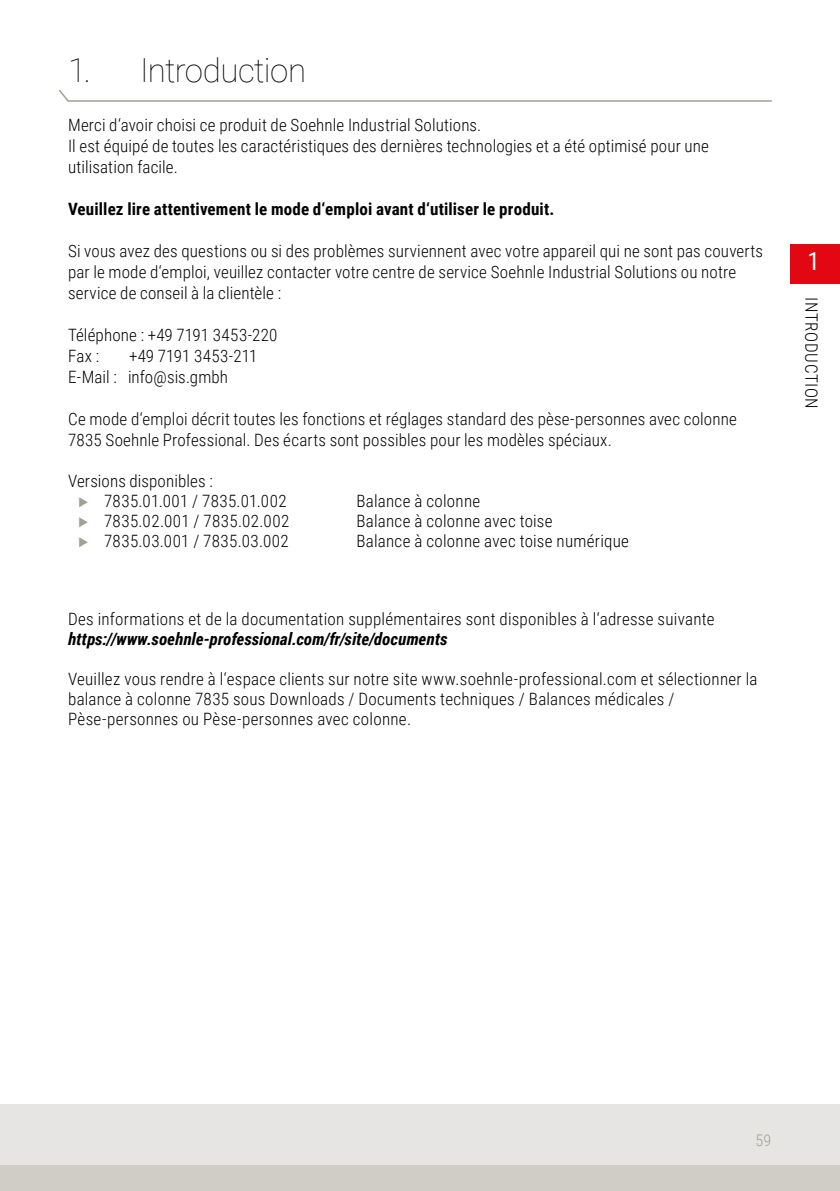
<style>
.page{position:relative;width:840px;height:1191px;background:#fff}
.page>*{position:absolute;margin:0;border:0;box-sizing:border-box;transform-origin:0 0}
.t1{font:100 33px "Roboto";letter-spacing:-.02em;color:#000}
.t2{font:25px "Roboto Condensed";color:#fff}
.t3{font:300 17px/21px "Roboto Condensed";letter-spacing:.01em;color:#030304}
.t4{font:300 17px/20px "Roboto Condensed";letter-spacing:.015em;color:#000}
.t5{font:700 17px "Roboto Condensed";letter-spacing:.01em;color:#030304}
.t6{font:italic 700 17px "Roboto Condensed";letter-spacing:.015em;color:#000}
.t7{font:300 17px "Roboto Condensed";letter-spacing:.035em;color:#000}
.t8{font:300 16px "Roboto Condensed";color:#a3a094}
</style>
<div class="page">
<div style="left:0;top:1104px;width:839px;height:73px;background:#e7e5e3"></div>
<div style="left:0;top:1164px;width:839px;height:27px;background:#d0cdc7"></div>
<svg style="left:59px;top:90px;width:713px;height:12px"></svg>
<div style="left:789px;top:244px;width:50px;height:40px;background:#e30613"></div>
<h1 class="t1" style="left:68px;top:47px;width:239px">1. Introduction</h1>
<p class="t3" style="left:68px;top:114px;width:642px">Merci d‘avoir choisi ce produit de Soehnle Industrial Solutions.<br>Il est équipé de toutes les caractéristiques des dernières technologies et a été optimisé pour une utilisation facile.</p>
<p class="t5" style="left:68px;top:197px;width:487px">Veuillez lire attentivement le mode d‘emploi avant d‘utiliser le produit.</p>
<p class="t3" style="left:68px;top:240px;width:696px">Si vous avez des questions ou si des problèmes surviennent avec votre appareil qui ne sont pas couverts par le mode d‘emploi, veuillez contacter votre centre de service Soehnle Industrial Solutions ou notre service de conseil à la clientèle :</p>
<p class="t3" style="left:68px;top:324px;width:211px">Téléphone : +49 7191 3453-220<br>Fax :</p>
<p class="t3" style="left:68px;top:345px;width:191px;text-indent:61px">+49 7191 3453-211<br>E-Mail : info@sis.gmbh</p>
<p class="t3" style="left:68px;top:408px;width:670px">Ce mode d‘emploi décrit toutes les fonctions et réglages standard des pèse-personnes avec colonne<br>7835 Soehnle Professional. Des écarts sont possibles pour les modèles spéciaux.</p>
<p class="t3" style="left:68px;top:470px;width:146px">Versions disponibles :</p>
<p class="t4" style="left:104px;top:490px;width:184px">7835.01.001 / 7835.01.002</p>
<p class="t4" style="left:356px;top:490px;width:125px">Balance à colonne</p>
<p class="t4" style="left:104px;top:510px;width:187px">7835.02.001 / 7835.02.002</p>
<p class="t4" style="left:356px;top:510px;width:198px">Balance à colonne avec toise</p>
<p class="t4" style="left:104px;top:530px;width:186px">7835.03.001 / 7835.03.002</p>
<p class="t4" style="left:356px;top:530px;width:274px">Balance à colonne avec toise numérique</p>
<p class="t4" style="left:68px;top:608px;width:647px">Des informations et de la documentation supplémentaires sont disponibles à l‘adresse suivante</p>
<p class="t6" style="left:68px;top:627px;width:380px">https://www.soehnle-professional.com/fr/site/documents</p>
<p class="t4" style="left:68px;top:668px;width:690px">Veuillez vous rendre à l‘espace clients sur notre site www.soehnle-professional.com et sélectionner la balance à colonne 7835 sous Downloads / Documents techniques / Balances médicales /<br>Pèse-personnes ou Pèse-personnes avec colonne.</p>
<h2 class="t2" style="left:807px;top:244px;width:14px">1</h2>
<p class="t7" style="left:823px;top:297px;width:113px;rotate:90deg">INTRODUCTION</p>
<p class="t8" style="left:755px;top:1129px;width:17px">59</p>
</div>
